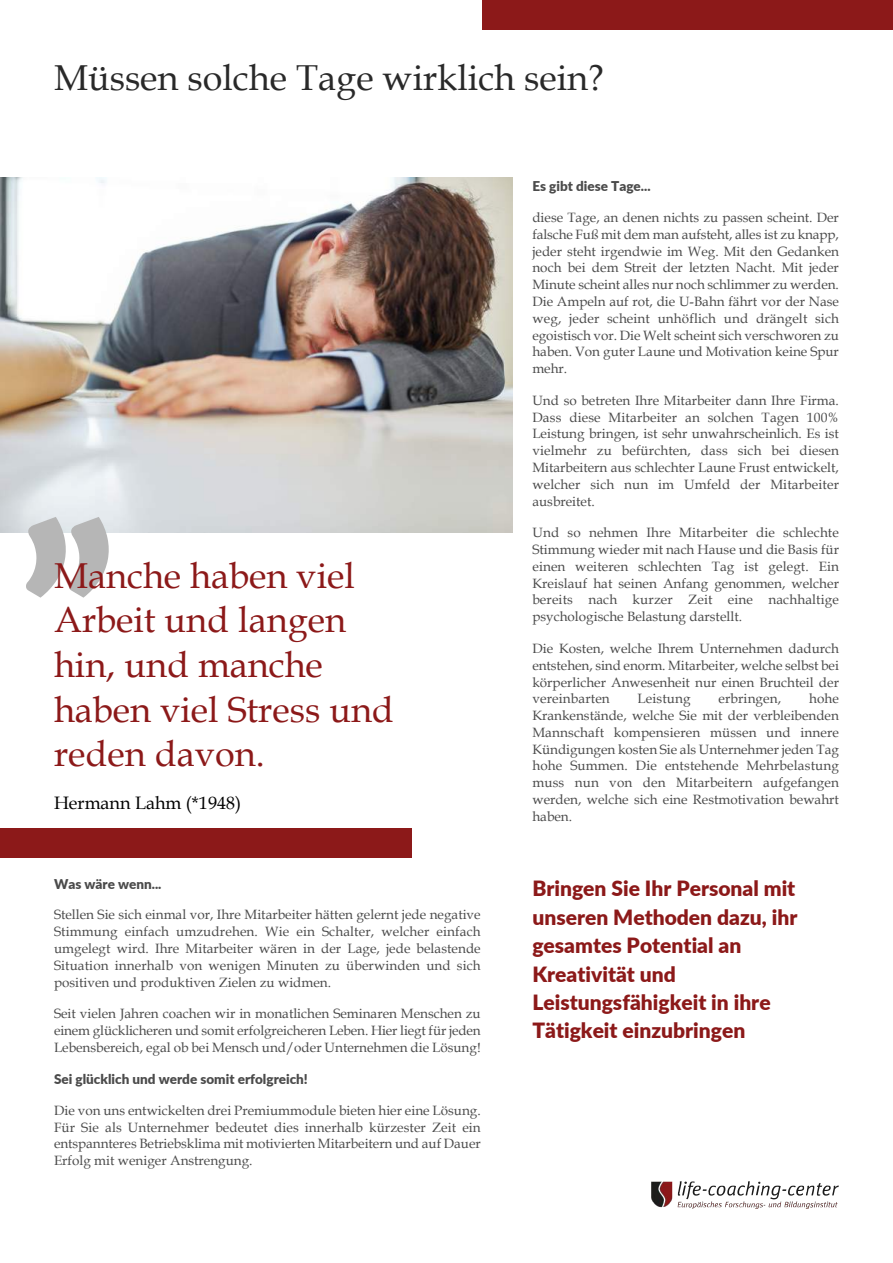
<style>
.page{position:relative;width:893px;height:1263px;background:#fff}
.page>*{position:absolute;margin:0;border:0;box-sizing:border-box;transform-origin:0 0}
.t1{font:900 240px "Lato";color:#b6b6b6}
.t2{font:36px/44.7px "Book Antiqua";color:#8c1919}
.t3{font:36px "Book Antiqua";color:#292929}
.t4{font:900 21px/28.5px "Lato";color:#8c1919}
.t5{font:18px "Book Antiqua";color:#000}
.t6{font:13.5px/16.8px "Book Antiqua";color:#4b4b4b;text-align:justify}
.t7{font:900 13.5px "Lato";color:#4b4b4b}
</style>
<div class="page">
<img style="left:0;top:178px;width:513px;height:354px">
<div style="left:0;top:829px;width:411px;height:29px;background:#8c1919"></div>
<div style="left:482px;top:0;width:411px;height:29px;background:#8c1919"></div>
<img style="left:652px;top:1181px;width:187px;height:28px">
<h2 class="t3" style="left:54px;top:64px;width:552px">Müssen solche Tage wirklich sein?</h2>
<h1 class="t1" style="left:21px;top:364px;width:97px">„</h1>
<h2 class="t2" style="left:54px;top:557px;width:341px">Manche haben viel<br>Arbeit und langen hin, und manche haben viel Stress und reden davon.</h2>
<h3 class="t5" style="left:54px;top:796px;width:189px">Hermann Lahm (*1948)</h3>
<p class="t7" style="left:54px;top:878px;width:109px">Was wäre wenn...</p>
<p class="t6" style="left:54px;top:908px;width:428px">Stellen Sie sich einmal vor, Ihre Mitarbeiter hätten gelernt jede negative Stimmung einfach umzudrehen. Wie ein Schalter, welcher einfach umgelegt wird. Ihre Mitarbeiter wären in der Lage, jede belastende Situation innerhalb von wenigen Minuten zu überwinden und sich positiven und produktiven Zielen zu widmen.</p>
<p class="t6" style="left:54px;top:1007px;width:428px">Seit vielen Jahren coachen wir in monatlichen Seminaren Menschen zu einem glücklicheren und somit erfolgreicheren Leben. Hier liegt für jeden Lebensbereich, egal ob bei Mensch und/oder Unternehmen die Lösung!</p>
<p class="t7" style="left:54px;top:1073px;width:255px">Sei glücklich und werde somit erfolgreich!</p>
<p class="t6" style="left:54px;top:1103px;width:428px">Die von uns entwickelten drei Premiummodule bieten hier eine Lösung.<br>Für Sie als Unternehmer bedeutet dies innerhalb kürzester Zeit ein entspannteres Betriebsklima mit motivierten Mitarbeitern und auf Dauer Erfolg mit weniger Anstrengung.</p>
<p class="t7" style="left:532px;top:180px;width:120px">Es gibt diese Tage...</p>
<p class="t6" style="left:532px;top:211px;width:308px">diese Tage, an denen nichts zu passen scheint. Der falsche Fuß mit dem man aufsteht, alles ist zu knapp, jeder steht irgendwie im Weg. Mit den Gedanken noch bei dem Streit der letzten Nacht. Mit jeder Minute scheint alles nur noch schlimmer zu werden.<br>Die Ampeln auf rot, die U-Bahn fährt vor der Nase weg, jeder scheint unhöflich und drängelt sich egoistisch vor. Die Welt scheint sich verschworen zu haben. Von guter Laune und Motivation keine Spur mehr.</p>
<p class="t6" style="left:532px;top:393px;width:308px">Und so betreten Ihre Mitarbeiter dann Ihre Firma.<br>Dass diese Mitarbeiter an solchen Tagen 100% Leistung bringen, ist sehr unwahrscheinlich. Es ist vielmehr zu befürchten, dass sich bei diesen Mitarbeitern aus schlechter Laune Frust entwickelt, welcher sich nun im Umfeld der Mitarbeiter ausbreitet.</p>
<p class="t6" style="left:532px;top:526px;width:308px">Und so nehmen Ihre Mitarbeiter die schlechte Stimmung wieder mit nach Hause und die Basis für einen weiteren schlechten Tag ist gelegt. Ein Kreislauf hat seinen Anfang genommen, welcher bereits nach kurzer Zeit eine nachhaltige psychologische Belastung darstellt.</p>
<p class="t6" style="left:532px;top:642px;width:308px">Die Kosten, welche Ihrem Unternehmen dadurch entstehen, sind enorm. Mitarbeiter, welche selbst bei körperlicher Anwesenheit nur einen Bruchteil der vereinbarten</p>
<p class="t6" style="left:532px;top:692px;width:308px;text-indent:277px">hohe Krankenstände, welche Sie mit der verbleibenden Mannschaft kompensieren müssen und innere Kündigungen kosten Sie als Unternehmer jeden Tag hohe Summen. Die entstehende Mehrbelastung muss nun von den Mitarbeitern aufgefangen werden, welche sich eine Restmotivation bewahrt haben.</p>
<p class="t6" style="left:638px;top:692px;width:55px">Leistung</p>
<p class="t6" style="left:718px;top:692px;width:64px">erbringen,</p>
<h3 class="t4" style="left:532px;top:875px;width:266px">Bringen Sie Ihr Personal mit unseren Methoden dazu, ihr gesamtes Potential an<br>Kreativität und<br>Leistungsfähigkeit in ihre<br>Tätigkeit einzubringen</h3>
</div>
